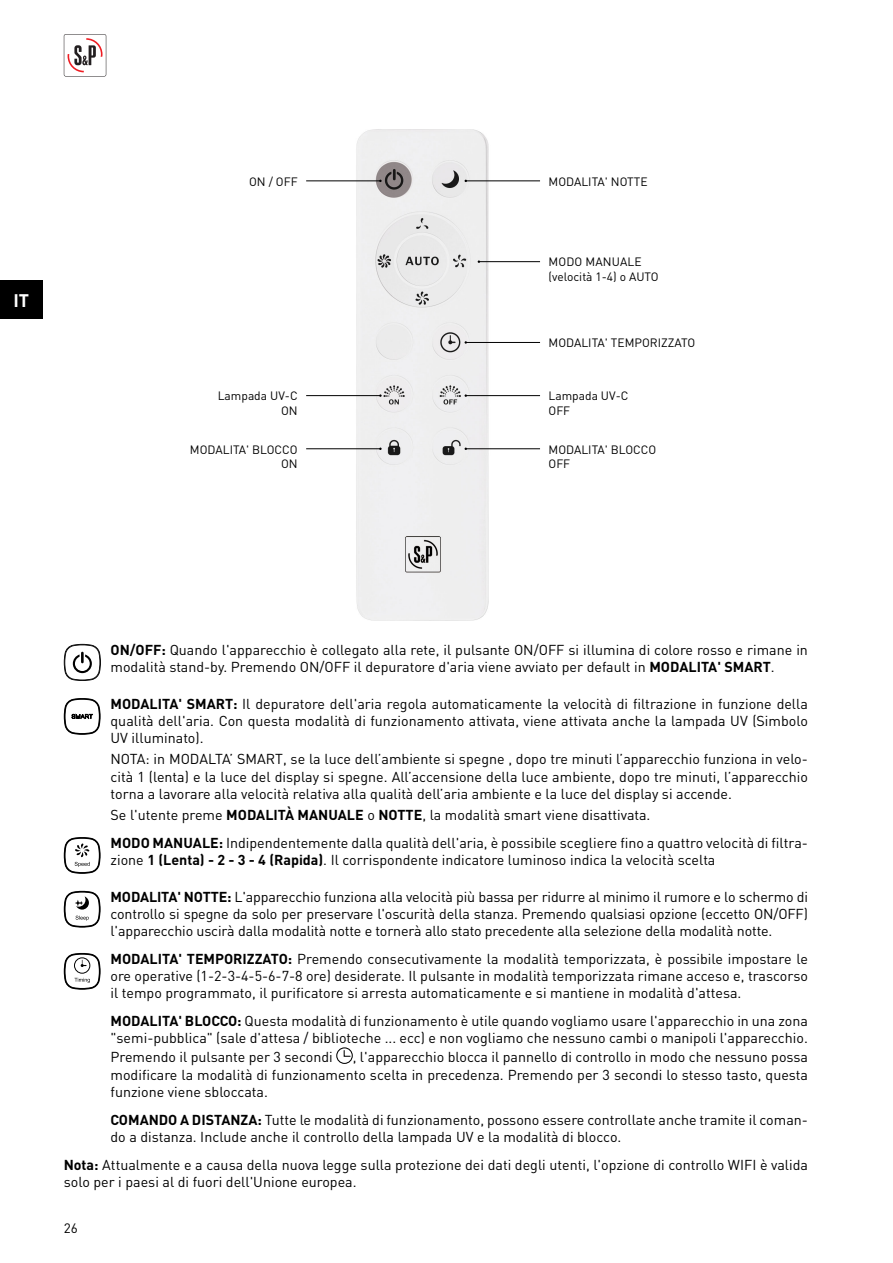
<style>
.page{position:relative;width:893px;height:1263px;background:#fff}
.page>*{position:absolute;margin:0;border:0;box-sizing:border-box;transform-origin:0 0}
.t1{font:700 18px "DIN Pro";color:#fff}
.t2{font:14.25px/17.1px "DIN Pro";color:#000}
.t3{font:13.5px "DIN Pro";color:#000}
.t4{font:12px/14.4px "DIN Pro";color:#000}
.s1{font-weight:700}
</style>
<div class="page">
<svg style="left:64px;top:34px;width:42px;height:43px"></svg>
<div style="left:0;top:281px;width:43px;height:38px;background:#000"></div>
<img style="left:350px;top:129px;width:146px;height:492px">
<hr style="left:466px;top:181px;width:74px;height:1px;background:#000">
<hr style="left:466px;top:342px;width:74px;height:1px;background:#000">
<hr style="left:466px;top:395px;width:74px;height:1px;background:#000">
<hr style="left:466px;top:448px;width:74px;height:1px;background:#000">
<hr style="left:479px;top:261px;width:61px;height:1px;background:#000">
<hr style="left:306px;top:181px;width:74px;height:1px;background:#000">
<hr style="left:306px;top:395px;width:74px;height:1px;background:#000">
<hr style="left:306px;top:448px;width:74px;height:1px;background:#000">
<svg style="left:64px;top:644px;width:37px;height:37px"></svg>
<svg style="left:64px;top:698px;width:37px;height:37px"></svg>
<svg style="left:64px;top:837px;width:37px;height:37px"></svg>
<svg style="left:64px;top:890px;width:37px;height:37px"></svg>
<svg style="left:64px;top:953px;width:37px;height:37px"></svg>
<div style="left:336px;top:1047px;width:17px;height:17px;border:1px solid #000;border-radius:50%"></div>
<svg style="left:343px;top:1049px;width:8px;height:8px"></svg>
<p class="t1" style="left:13px;top:294px;width:17px">IT</p>
<p class="t4" style="left:249px;top:176px;width:50px">ON / OFF</p>
<p class="t4" style="left:218px;top:390px;width:81px;text-align:right">Lampada UV-C<br>ON</p>
<p class="t4" style="left:190px;top:443px;width:109px;text-align:right">MODALITA' BLOCCO<br>ON</p>
<p class="t4" style="left:549px;top:176px;width:101px">MODALITA' NOTTE</p>
<p class="t4" style="left:549px;top:256px;width:112px">MODO MANUALE (velocità 1-4) o AUTO</p>
<p class="t4" style="left:549px;top:337px;width:148px">MODALITA' TEMPORIZZATO</p>
<p class="t4" style="left:549px;top:390px;width:81px">Lampada UV-C<br>OFF</p>
<p class="t4" style="left:549px;top:443px;width:109px">MODALITA' BLOCCO<br>OFF</p>
<p class="t2" style="left:111px;top:643px;width:699px"><span class="s1">ON/OFF:</span> Quando l'apparecchio è collegato alla rete, il pulsante ON/OFF si illumina di colore rosso e rimane in modalità stand-by. Premendo ON/OFF il depuratore d'aria viene avviato per default in <span class="s1">MODALITA' SMART</span>.</p>
<p class="t2" style="left:111px;top:697px;width:699px;text-align:justify"><span class="s1">MODALITA' SMART:</span> Il depuratore dell'aria regola automaticamente la velocità di filtrazione in funzione della qualità dell'aria. Con questa modalità di funzionamento attivata, viene attivata anche la lampada UV (Simbolo UV illuminato).</p>
<p class="t2" style="left:111px;top:752px;width:699px;text-align:justify">NOTA: in MODALTA’ SMART, se la luce dell’ambiente si spegne , dopo tre minuti l’apparecchio funziona in velo&shy;cità 1 (lenta) e la luce del display si spegne. All’accensione della luce ambiente, dopo tre minuti, l’apparecchio torna a lavorare alla velocità relativa alla qualità dell’aria ambiente e la luce del display si accende.</p>
<p class="t2" style="left:111px;top:803px;width:699px;line-height:27.9px">Se l'utente preme <span class="s1">MODALITÀ MANUALE</span> o <span class="s1">NOTTE</span>, la modalità smart viene disattivata.<br><span class="s1">MODO MANUALE:</span> Indipendentemente dalla qualità dell'aria, è possibile scegliere fino a quattro velocità di filtra-</p>
<p class="t2" style="left:111px;top:853px;width:606px">zione <span class="s1">1 (Lenta) - 2 - 3 - 4 (Rapida)</span>. Il corrispondente indicatore luminoso indica la velocità scelta</p>
<p class="t2" style="left:111px;top:890px;width:699px;text-align:justify"><span class="s1">MODALITA' NOTTE:</span> L'apparecchio funziona alla velocità più bassa per ridurre al minimo il rumore e lo schermo di controllo si spegne da solo per preservare l'oscurità della stanza. Premendo qualsiasi opzione (eccetto ON/OFF) l'apparecchio uscirà dalla modalità notte e tornerà allo stato precedente alla selezione della modalità notte.</p>
<p class="t2" style="left:111px;top:952px;width:699px;text-align:justify"><span class="s1">MODALITA' TEMPORIZZATO:</span> Premendo consecutivamente la modalità temporizzata, è possibile impostare le ore operative (1-2-3-4-5-6-7-8 ore) desiderate. Il pulsante in modalità temporizzata rimane acceso e, trascorso il tempo programmato, il purificatore si arresta automaticamente e si mantiene in modalità d'attesa.</p>
<p class="t2" style="left:111px;top:1014px;width:699px"><span class="s1">MODALITA' BLOCCO:</span> Questa modalità di funzionamento è utile quando vogliamo usare l'apparecchio in una zona "semi-pubblica" (sale d'attesa / biblioteche ... ecc) e non vogliamo che nessuno cambi o manipoli l'apparecchio.</p>
<p class="t2" style="left:111px;top:1050px;width:224px">Premendo il pulsante per 3 secondi</p>
<p class="t2" style="left:111px;top:1050px;width:699px;text-align:justify;text-indent:242px">, l'apparecchio blocca il pannello di controllo in modo che nessuno possa modificare la modalità di funzionamento scelta in precedenza. Premendo per 3 secondi lo stesso tasto, questa funzione viene sbloccata.</p>
<p class="t2" style="left:111px;top:1112px;width:699px"><span class="s1">COMANDO A DISTANZA:</span> Tutte le modalità di funzionamento, possono essere controllate anche tramite il coman&shy;do a distanza. Include anche il controllo della lampada UV e la modalità di blocco.</p>
<p class="t2" style="left:64px;top:1158px;width:746px"><span class="s1">Nota:</span> Attualmente e a causa della nuova legge sulla protezione dei dati degli utenti, l'opzione di controllo WIFI è valida solo per i paesi al di fuori dell'Unione europea.</p>
<p class="t3" style="left:64px;top:1223px;width:16px">26</p>
</div>
